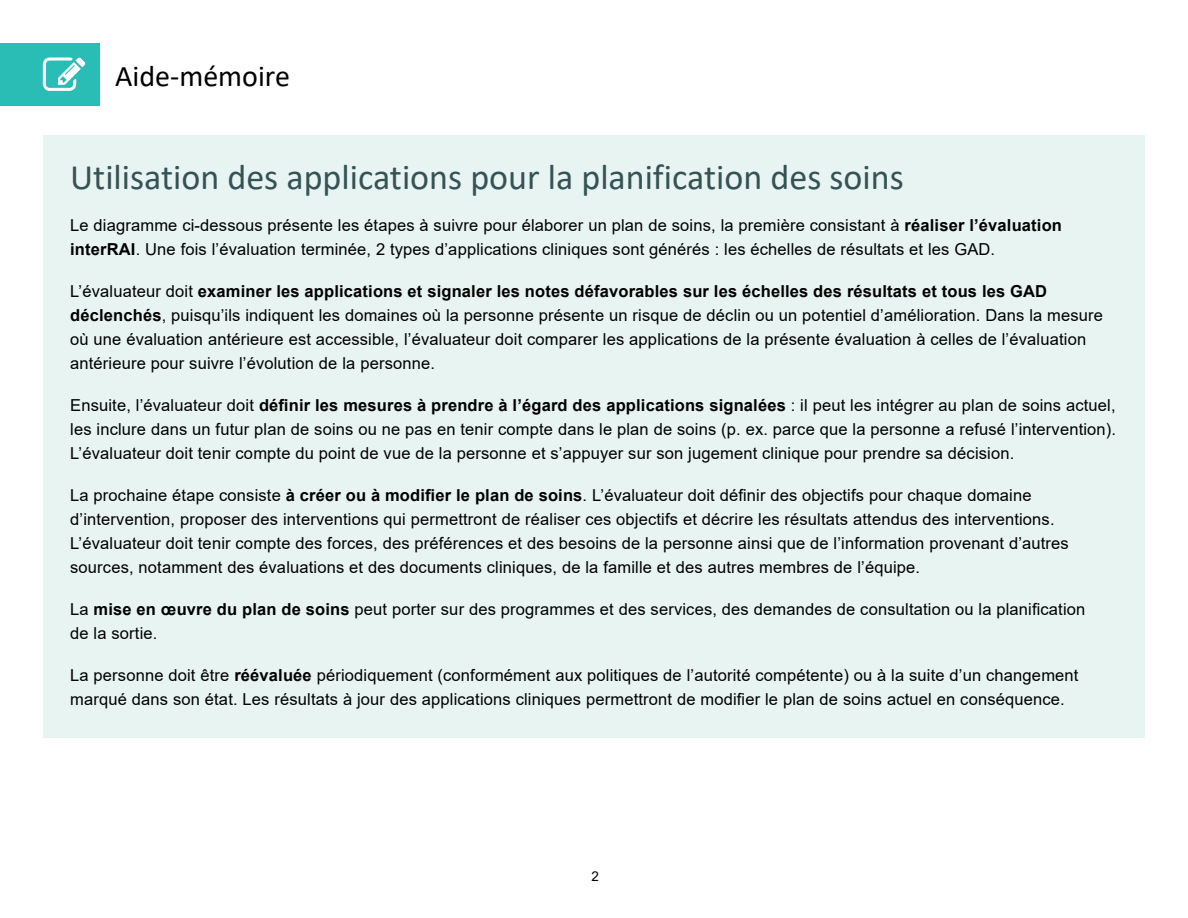
<style>
.page{position:relative;width:1188px;height:918px;background:#fff}
.page>*{position:absolute;margin:0;border:0;box-sizing:border-box;transform-origin:0 0}
.t1{font:36px "Calibri";color:#365254}
.t2{font:30px "Calibri";color:#000}
.body{font:16.5px/24px "Arial";letter-spacing:.01em;color:#000}
.t3{font:13.5px "Arial";color:#000}
.s1{font-weight:700}
</style>
<div class="page">
<div style="left:0;top:43px;width:99px;height:62px;background:#2abdb6"></div>
<svg style="left:43px;top:57px;width:42px;height:34px"></svg>
<div style="left:43px;top:135px;width:1102px;height:603px;background:#e7f4f1"></div>
<h2 class="t2" style="left:115px;top:55px;width:176px">Aide-mémoire</h2>
<h2 class="t1" style="left:70px;top:152px;width:835px">Utilisation des applications pour la planification des soins</h2>
<p class="body" style="left:70px;top:213px;width:993px">Le diagramme ci-dessous présente les étapes à suivre pour élaborer un plan de soins, la première consistant à <span class="s1">réaliser l’évaluation interRAI</span>. Une fois l’évaluation terminée, 2 types d’applications cliniques sont générés : les échelles de résultats et les GAD.</p>
<p class="body" style="left:70px;top:279px;width:1034px">L’évaluateur doit <span class="s1">examiner les applications et signaler les notes défavorables sur les échelles des résultats et tous les GAD déclenchés</span>, puisqu’ils indiquent les domaines où la personne présente un risque de déclin ou un potentiel d’amélioration. Dans la mesure où une évaluation antérieure est accessible, l’évaluateur doit comparer les applications de la présente évaluation à celles de l’évaluation antérieure pour suivre l’évolution de la personne.</p>
<p class="body" style="left:70px;top:393px;width:1048px;text-align:justify">Ensuite, l’évaluateur doit <span class="s1">définir les mesures à prendre à l’égard des applications signalées</span> : il peut les intégrer au plan de soins actuel, les inclure dans un futur plan de soins ou ne pas en tenir compte dans le plan de soins (p. ex. parce que la personne a refusé l’intervention).<br>L’évaluateur doit tenir compte du point de vue de la personne et s’appuyer sur son jugement clinique pour prendre sa décision.</p>
<p class="body" style="left:70px;top:483px;width:1000px">La prochaine étape consiste <span class="s1">à créer ou à modifier le plan de soins</span>. L’évaluateur doit définir des objectifs pour chaque domaine d’intervention, proposer des interventions qui permettront de réaliser ces objectifs et décrire les résultats attendus des interventions.<br>L’évaluateur doit tenir compte des forces, des préférences et des besoins de la personne ainsi que de l’information provenant d’autres sources, notamment des évaluations et des documents cliniques, de la famille et des autres membres de l’équipe.</p>
<p class="body" style="left:70px;top:597px;width:1017px">La <span class="s1">mise en œuvre du plan de soins</span> peut porter sur des programmes et des services, des demandes de consultation ou la planification de la sortie.</p>
<p class="body" style="left:70px;top:663px;width:1010px">La personne doit être <span class="s1">réévaluée</span> périodiquement (conformément aux politiques de l’autorité compétente) ou à la suite d’un changement marqué dans son état. Les résultats à jour des applications cliniques permettront de modifier le plan de soins actuel en conséquence.</p>
<p class="t3" style="left:592px;top:867px;width:9px">2</p>
</div>
